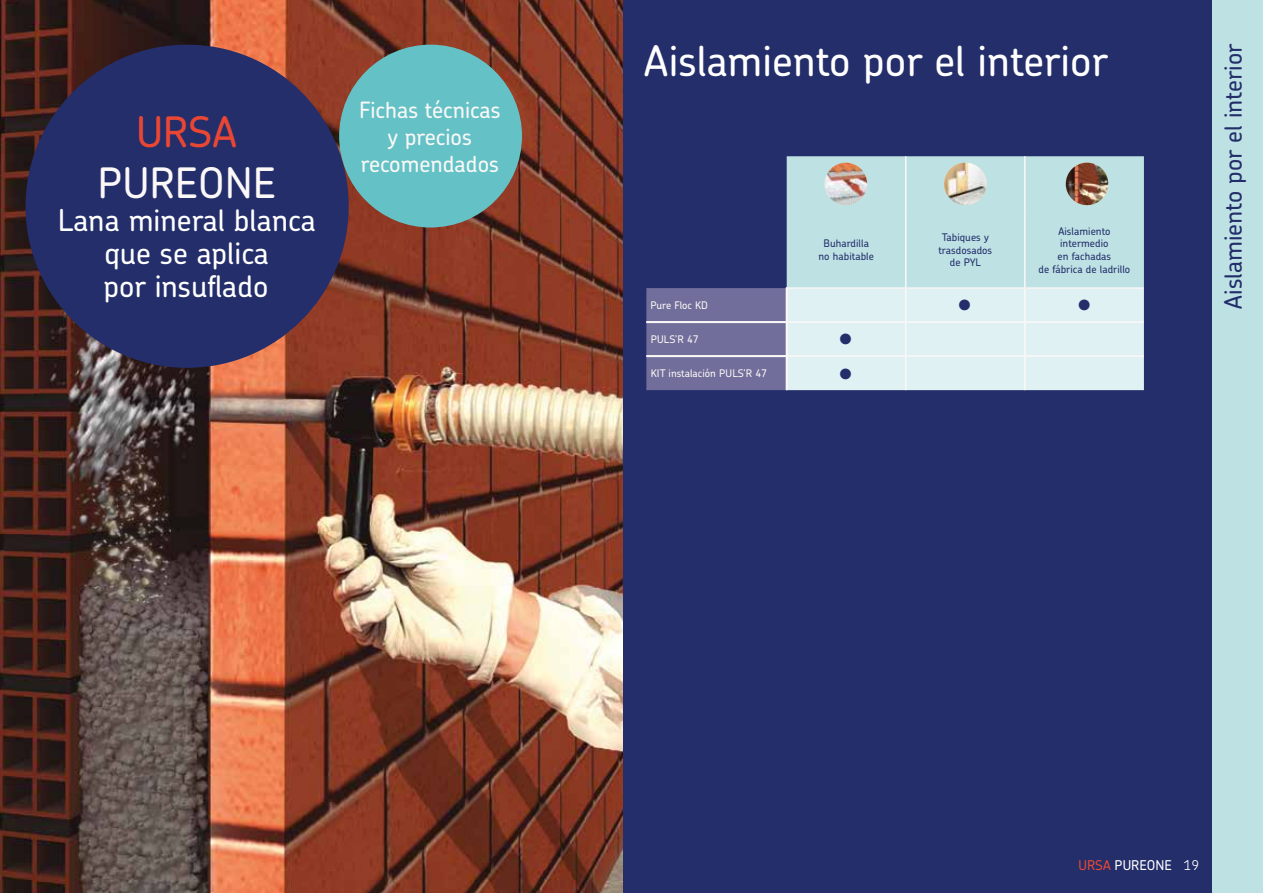
<style>
.page{position:relative;width:1263px;height:893px;background:#fff}
.page>*{position:absolute;margin:0;border:0;box-sizing:border-box;transform-origin:0 0}
.t1{font:500 42px "Chevin Pro";color:#fff}
.t2{font:500 42px "Chevin Pro";color:#fbf8f7}
.t3{font:500 42px "Chevin Pro";color:#e94734}
.t4{font:500 30px/33px "Chevin Pro";color:#fff;text-align:center}
.t5{font:500 24px "Chevin Pro";color:#232e6a}
.t6{font:500 22.5px/27px "Chevin Pro";color:#fbf8f7;text-align:center}
.t7{font:15px "Zapf Dingbats ITC";color:#232e6a}
.t8{font:500 13.5px "Chevin Pro";color:#fff}
.t9{font:500 10.5px/12.6px "Chevin Pro";letter-spacing:.005em;color:#232e6a;text-align:center}
.t10{font:500 10.5px "Chevin Pro";color:#fbf8f7}
.s1{color:#e94734}
.s2{font-weight:300}
</style>
<div class="page">
<div style="left:623px;top:0;width:619px;height:893px;background:#232e6a"></div>
<div style="left:1212px;top:0;width:51px;height:893px;background:#bee2e4"></div>
<img style="left:0;top:0;width:623px;height:893px">
<div style="left:787px;top:156px;width:357px;height:131px;background:#bee2e4"></div>
<hr style="left:1025px;top:287px;width:119px;height:2px;background:#fbf8f7">
<hr style="left:906px;top:287px;width:118px;height:2px;background:#fbf8f7">
<hr style="left:1024px;top:156px;width:1px;height:56px;background:#fbf8f7">
<hr style="left:1024px;top:212px;width:1px;height:76px;background:#fbf8f7">
<hr style="left:905px;top:156px;width:1px;height:56px;background:#fbf8f7">
<hr style="left:905px;top:212px;width:1px;height:76px;background:#fbf8f7">
<hr style="left:787px;top:287px;width:118px;height:2px;background:#fbf8f7">
<hr style="left:786px;top:287px;width:1px;height:35px;background:#fbf8f7">
<img style="left:1066px;top:163px;width:42px;height:42px;border-radius:21px">
<img style="left:944px;top:163px;width:42px;height:42px;border-radius:21px">
<img style="left:825px;top:163px;width:42px;height:42px;border-radius:21px">
<div style="left:26px;top:45px;width:323px;height:323px;background:#232e6a;border-radius:50%"></div>
<div style="left:339px;top:45px;width:183px;height:182px;background:#64c2c7;border-radius:50%"></div>
<svg style="left:646px;top:288px;width:498px;height:102px;background:#c2ccda"></svg>
<h1 class="t3" style="left:136px;top:104px;width:102px">URSA</h1>
<h1 class="t2" style="left:97px;top:154px;width:180px">PUREONE</h1>
<h2 class="t4" style="left:58px;top:202px;width:260px">Lana mineral blanca que se aplica<br>por insuflado</h2>
<h3 class="t6" style="left:359px;top:95px;width:143px">Fichas técnicas y precios recomendados</h3>
<h1 class="t1" style="left:644px;top:33px;width:465px">Aislamiento por el interior</h1>
<p class="t10" style="left:651px;top:298px;width:59px">Pure Floc KD</p>
<p class="t10" style="left:651px;top:332px;width:50px">PULS’R 47</p>
<p class="t10" style="left:651px;top:367px;width:118px">KIT instalación PULS’R 47</p>
<p class="t9" style="left:818px;top:237px;width:57px">Buhardilla no habitable</p>
<p class="t9" style="left:938px;top:231px;width:55px">Tabiques y trasdosados de PYL</p>
<h3 class="t7" style="left:972px;top:299px;width:13px;rotate:90deg">●</h3>
<p class="t9" style="left:1038px;top:224px;width:93px">Aislamiento intermedio<br>en fachadas<br>de fábrica de ladrillo</p>
<h3 class="t7" style="left:1091px;top:299px;width:13px;rotate:90deg">●</h3>
<h3 class="t5" style="left:1217px;top:309px;width:267px;rotate:-90deg">Aislamiento por el interior</h3>
<p class="t8" style="left:1078px;top:856px;width:122px"><span class="s1">URSA</span> PUREONE <span class="s2">19</span></p>
</div>
